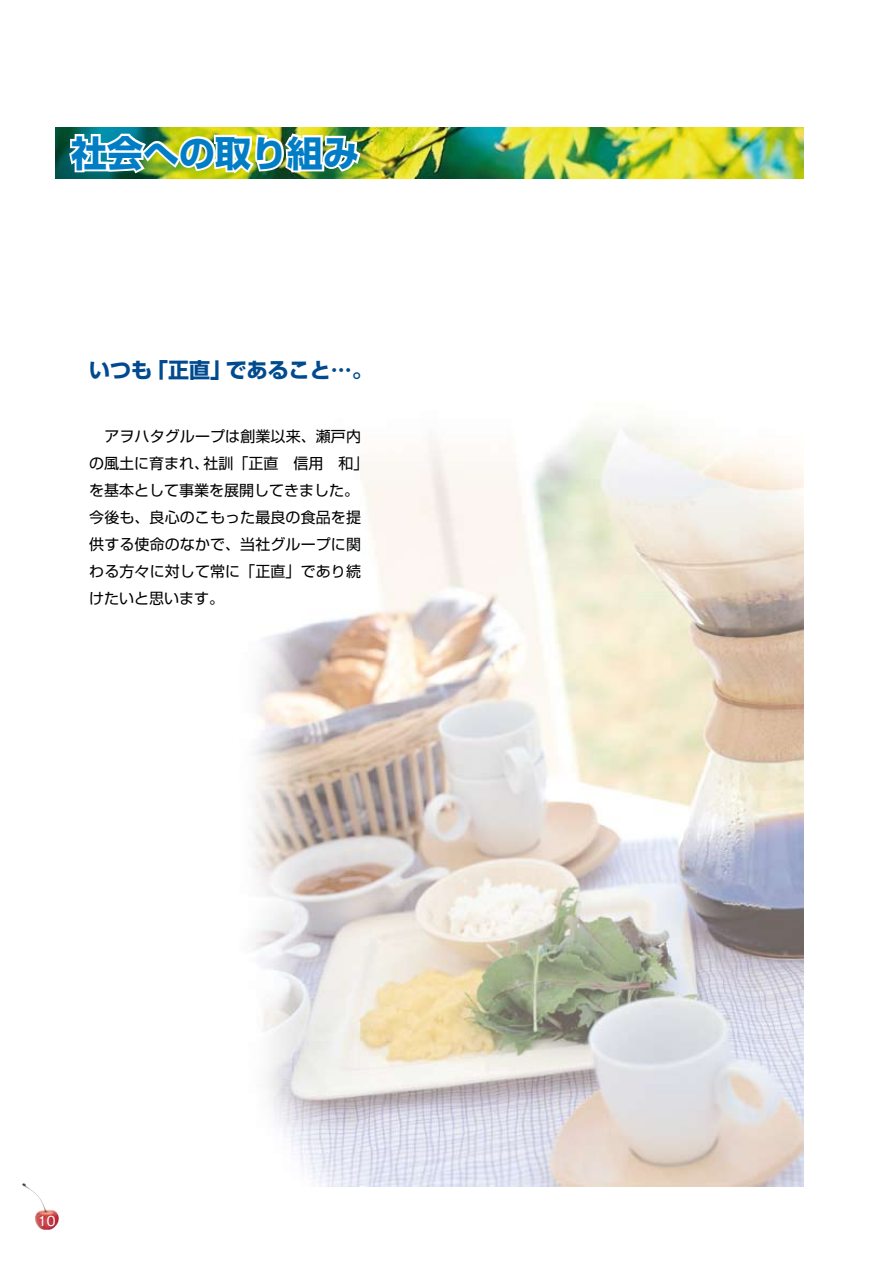
<style>
.page{position:relative;width:893px;height:1263px;background:#fff}
.page>*{position:absolute;margin:0;border:0;box-sizing:border-box;transform-origin:0 0}
.t1{font:700 36px "Shin Go Pr 6 N";color:#007dc5}
.t2{font:700 21px "Shin Go Pr 6 N";color:#004a8f}
.t3{font:15px/27px "Shin Go Pr 6 N";letter-spacing:.005em;color:#000}
.t4{font:500 13.8px "Gothic BBB Pr 6 N";color:#fff}
</style>
<div class="page">
<img style="left:22px;top:1183px;width:37px;height:47px">
<img style="left:55px;top:128px;width:748px;height:50px">
<img style="left:253px;top:419px;width:551px;height:767px">
<svg style="left:253px;top:419px;width:109px;height:82px"></svg>
<svg style="left:253px;top:508px;width:110px;height:47px"></svg>
<svg style="left:253px;top:562px;width:40px;height:19px"></svg>
<svg style="left:299px;top:562px;width:64px;height:19px"></svg>
<img style="left:67px;top:131px;width:296px;height:48px">
<h1 class="t1" style="left:71px;top:125px;width:290px">社会への取り組み</h1>
<h2 class="t2" style="left:89px;top:353px;width:285px">いつも「正直」であること…。</h2>
<p class="t3" style="left:89px;top:422px;width:281px">　アヲハタグループは創業以来、瀬戸内の風土に育まれ、社訓「正直　信用　和」を基本として事業を展開してきました。今後も、良心のこもった最良の食品を提供する使命のなかで、当社グループに関わる方々に対して常に「正直」であり続けたいと思います。</p>
<p class="t4" style="left:38px;top:1209px;width:19px">10</p>
</div>
